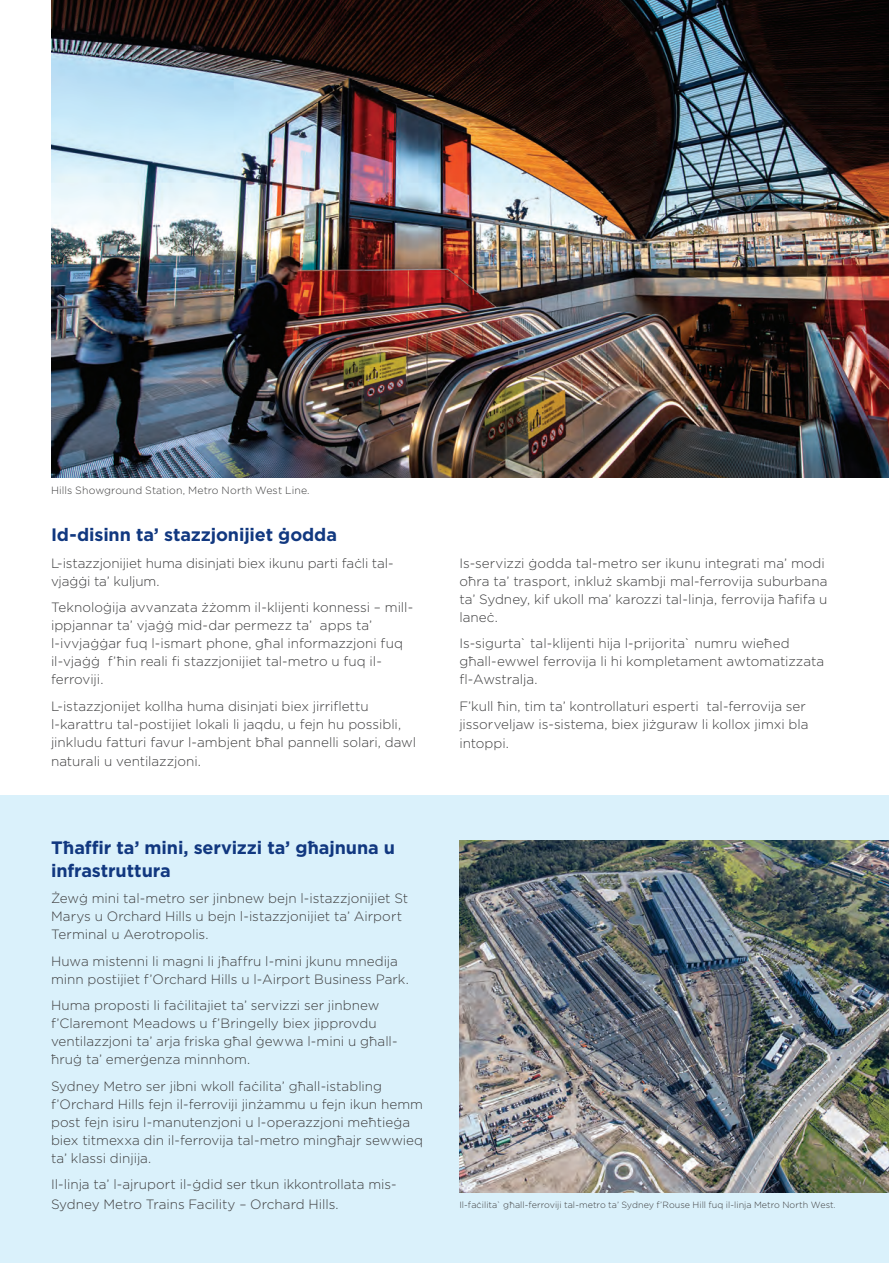
<style>
.page{position:relative;width:889px;height:1263px;background:#fff}
.page>*{position:absolute;margin:0;border:0;box-sizing:border-box;transform-origin:0 0}
.t1{font:700 18px/22.5px "Gotham";letter-spacing:-.005em;color:#113880}
.Body_Copy{font:300 13.5px/18px "Gotham";letter-spacing:-.005em;color:#3e3e3f}
.t2{font:300 10.5px "Gotham";letter-spacing:.005em;color:#3e3e3f}
.t3{font:300 9px "Gotham";color:#3e3e3f}
</style>
<div class="page">
<div style="left:0;top:795px;width:889px;height:468px;background:#daf1fb"></div>
<img style="left:51px;top:0;width:838px;height:477px">
<img style="left:459px;top:841px;width:430px;height:351px">
<p class="t2" style="left:51px;top:484px;width:260px">Hills Showground Station, Metro North West Line.</p>
<h2 class="t1" style="left:51px;top:524px;width:287px">Id-disinn ta’ stazzjonijiet ġodda</h2>
<p class="Body_Copy" style="left:51px;top:554px;width:344px">L-istazzjonijiet huma disinjati biex ikunu parti faċli tal&shy;vjaġġi ta’ kuljum.</p>
<p class="Body_Copy" style="left:51px;top:598px;width:363px">Teknoloġija avvanzata żżomm il-klijenti konnessi – mill&shy;ippjannar ta’ vjaġġ mid-dar permezz ta’ apps ta’ l-ivvjaġġar fuq l-ismart phone, għal informazzjoni fuq il-vjaġġ f’ħin reali fi stazzjonijiet tal-metro u fuq il&shy;ferroviji.</p>
<p class="Body_Copy" style="left:51px;top:697px;width:366px">L-istazzjonijet kollha huma disinjati biex jirriflettu l-karattru tal-postijiet lokali li jaqdu, u fejn hu possibli, jinkludu fatturi favur l-ambjent bħal pannelli solari, dawl</p>
<p class="Body_Copy" style="left:51px;top:752px;width:151px">naturali u ventilazzjoni.</p>
<h2 class="t1" style="left:51px;top:836px;width:345px">Tħaffir ta’ mini, servizzi ta’ għajnuna u infrastruttura</h2>
<p class="Body_Copy" style="left:51px;top:889px;width:359px">Żewġ mini tal-metro ser jinbnew bejn l-istazzjonijiet St<br>Marys u Orchard Hills u bejn l-istazzjonijiet ta’ Airport<br>Terminal u Aerotropolis.</p>
<p class="Body_Copy" style="left:51px;top:952px;width:359px">Huwa mistenni li magni li jħaffru l-mini jkunu mnedija minn postijiet f’Orchard Hills u l-Airport Business Park.</p>
<p class="Body_Copy" style="left:51px;top:996px;width:348px">Huma proposti li faċilitajiet ta’ servizzi ser jinbnew f’Claremont Meadows u f’Bringelly biex jipprovdu ventilazzjoni ta’ arja friska għal ġewwa l-mini u għall&shy;ħruġ ta’ emerġenza minnhom.</p>
<p class="Body_Copy" style="left:51px;top:1077px;width:374px">Sydney Metro ser jibni wkoll faċilita’ għall-istabling f’Orchard Hills fejn il-ferroviji jinżammu u fejn ikun hemm post fejn isiru l-manutenzjoni u l-operazzjoni meħtieġa biex titmexxa din il-ferrovija tal-metro mingħajr sewwieq ta’ klassi dinjija.</p>
<p class="Body_Copy" style="left:51px;top:1174px;width:347px;line-height:19.5px">Il-linja ta’ l-ajruport il-ġdid ser tkun ikkontrollata mis-<br>Sydney Metro Trains Facility – Orchard Hills.</p>
<p class="Body_Copy" style="left:459px;top:554px;width:370px">Is-servizzi ġodda tal-metro ser ikunu integrati ma’ modi oħra ta’ trasport, inkluż skambji mal-ferrovija suburbana ta’ Sydney, kif ukoll ma’ karozzi tal-linja, ferrovija ħafifa u laneċ.</p>
<p class="Body_Copy" style="left:459px;top:634px;width:366px">Is-sigurta` tal-klijenti hija l-prijorita` numru wieħed għall-ewwel ferrovija li hi kompletament awtomatizzata fl-Awstralja.</p>
<p class="Body_Copy" style="left:459px;top:697px;width:351px">F’kull ħin, tim ta’ kontrollaturi esperti tal-ferrovija ser jissorveljaw is-sistema, biex jiżguraw li kollox jimxi bla</p>
<p class="Body_Copy" style="left:459px;top:734px;width:51px">intoppi.</p>
<p class="t3" style="left:459px;top:1199px;width:378px">Il-faċilita` għall-ferroviji tal-metro ta’ Sydney f’Rouse Hill fuq il-linja Metro North West.</p>
</div>
